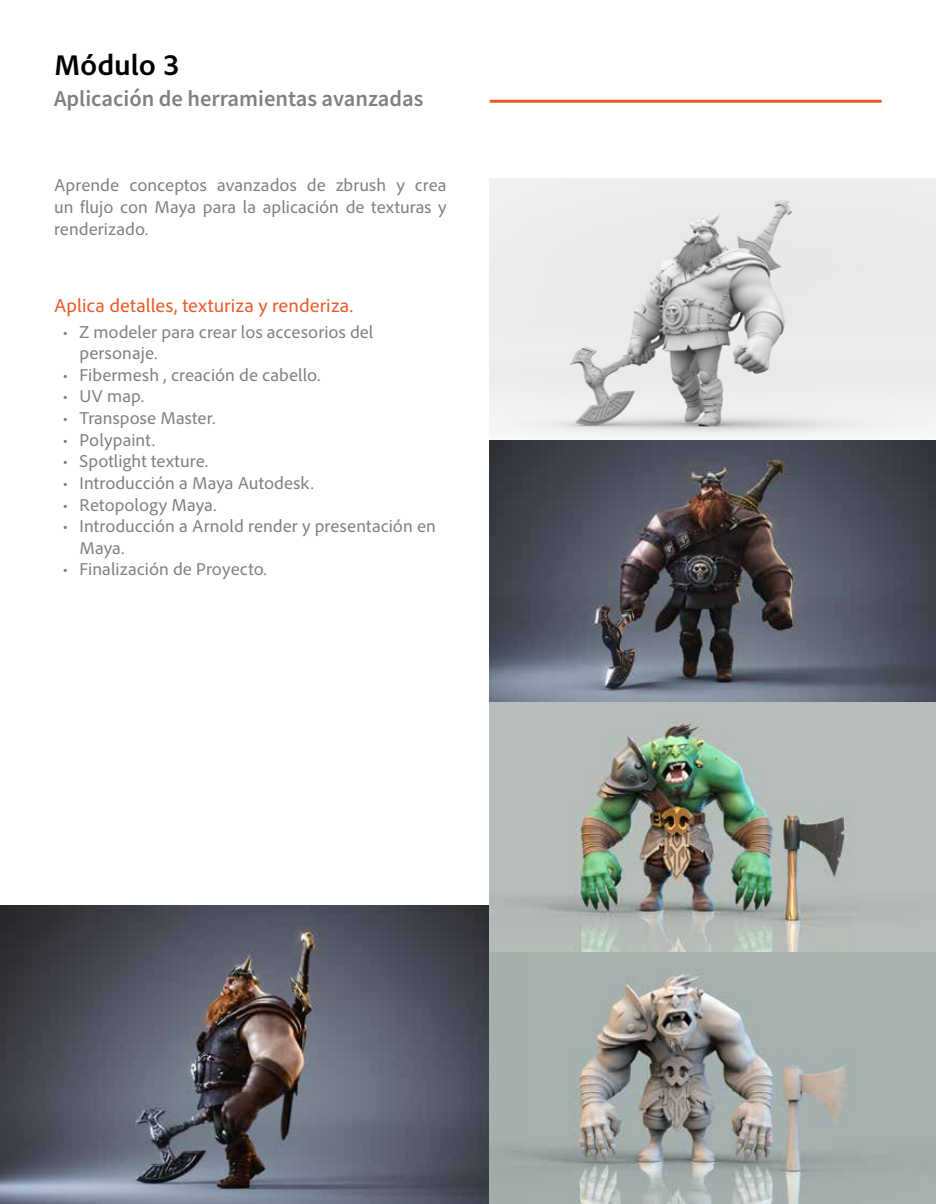
<style>
.page{position:relative;width:936px;height:1204px;background:#fff}
.page>*{position:absolute;margin:0;border:0;box-sizing:border-box;transform-origin:0 0}
.t1{font:700 30px "Adobe Clean";color:#000}
.t2{font:600 22.5px "Source Sans Pro";color:#7f8080}
.t3{font:19.5px "Adobe Clean";letter-spacing:.005em;color:#ea5927}
.t4{font:18px/21.6px "Adobe Clean";color:#7f8080}
</style>
<div class="page">
<img style="left:0;top:905px;width:489px;height:298px">
<hr style="left:490px;top:100px;width:390px;height:3px;background:#f05724">
<img style="left:489px;top:178px;width:446px;height:1025px">
<h1 class="t1" style="left:54px;top:47px;width:127px">Módulo 3</h1>
<p class="t2" style="left:54px;top:83px;width:371px">Aplicación de herramientas avanzadas</p>
<p class="t4" style="left:54px;top:174px;width:394px;text-align:justify">Aprende conceptos avanzados de zbrush y crea un flujo con Maya para la aplicación de texturas y renderizado.</p>
<p class="t3" style="left:54px;top:293px;width:301px">Aplica detalles, texturiza y renderiza.</p>
<p class="t4" style="left:80px;top:320px;width:295px;text-indent:-17px">• Z modeler para crear los accesorios del personaje.</p>
<p class="t4" style="left:63px;top:364px;width:259px">• Fibermesh , creación de cabello.</p>
<p class="t4" style="left:63px;top:385px;width:83px">• UV map.</p>
<p class="t4" style="left:63px;top:407px;width:155px">• Transpose Master.</p>
<p class="t4" style="left:63px;top:428px;width:94px">• Polypaint.</p>
<p class="t4" style="left:63px;top:450px;width:147px">• Spotlight texture.</p>
<p class="t4" style="left:63px;top:472px;width:253px">• Introducción a Maya Autodesk.</p>
<p class="t4" style="left:63px;top:493px;width:155px">• Retopology Maya.</p>
<p class="t4" style="left:80px;top:515px;width:358px;text-indent:-17px">• Introducción a Arnold render y presentación en<br>Maya.</p>
<p class="t4" style="left:63px;top:558px;width:206px">• Finalización de Proyecto.</p>
</div>
